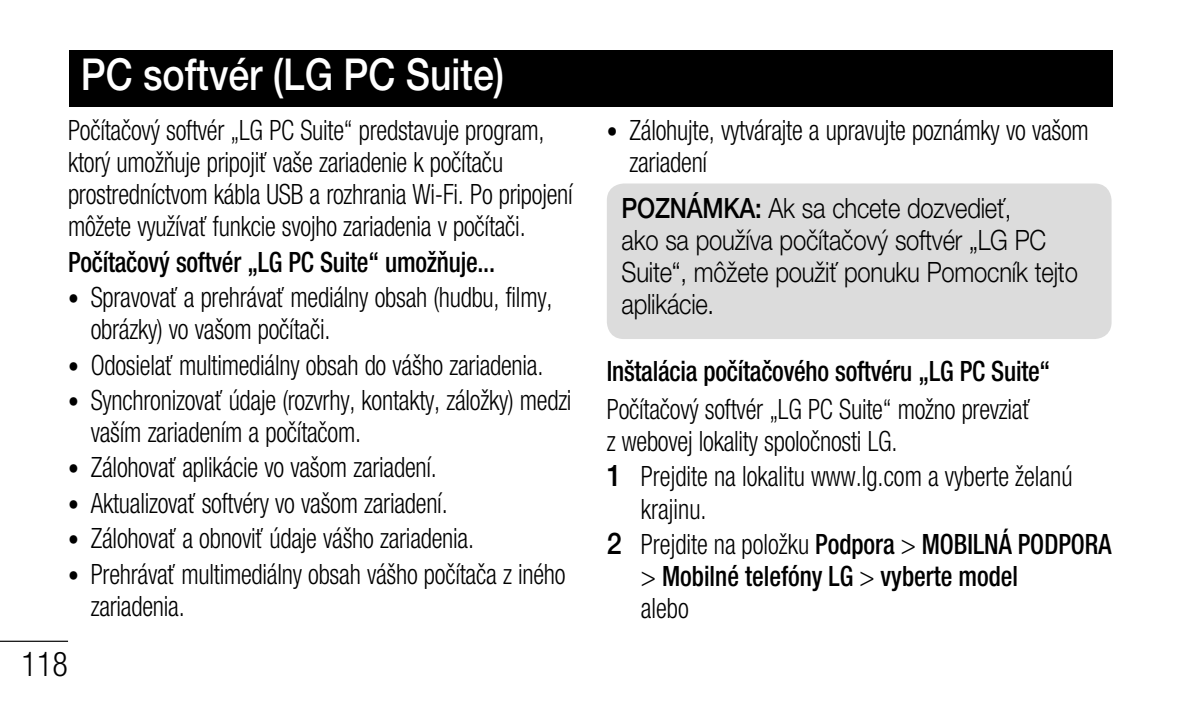
<style>
.page{position:relative;width:1191px;height:715px;background:#fff}
.page>*{position:absolute;margin:0;border:0;box-sizing:border-box;transform-origin:0 0}
.t1{font:500 44px "Helvetica Neue LT Pro";color:#fff;scale:.85 1}
.t2{font:300 condensed 34px "Helvetica Neue LT Pro";color:#000;scale:.95 1}
.t3{font:300 condensed 28px/32px "Helvetica Neue LT Pro";letter-spacing:-.01em;color:#000;scale:.9 1}
.t4{font:500 condensed 28px/32px "Helvetica Neue LT Pro";letter-spacing:-.01em;color:#000;scale:.9 1}
.t5{font:300 28px/32px "Helvetica Neue LT Pro";letter-spacing:-.01em;color:#000;scale:.85 1}
.s1{font-size:24px}
.s2{font-weight:500}
.s3{font-weight:500;font-stretch:normal;font-size:30px}
.s4{font-stretch:normal;font-size:30px}
.s5{font-weight:300}
</style>
<div class="page">
<hr style="left:0;top:640px;width:68px;height:1px;background:#000">
<div style="left:607px;top:183px;width:504px;height:156px;background:#dcdcdc;border-radius:17px"></div>
<div style="left:69px;top:50px;width:1044px;height:56px;background:#000"></div>
<h1 class="t1" style="left:81px;top:58px;width:499px">PC softvér (LG PC Suite)</h1>
<p class="t3" style="left:68px;top:117px;width:562px">Počítačový softvér „LG PC Suite“ predstavuje program, ktorý umožňuje pripojiť vaše zariadenie k počítaču prostredníctvom kábla USB a rozhrania Wi-Fi. Po pripojení môžete využívať funkcie svojho zariadenia v počítači.</p>
<p class="t4" style="left:68px;top:248px;width:476px">Počítačový softvér „LG PC Suite“ umožňuje...</p>
<p class="t3" style="left:91px;top:284px;width:514px;text-indent:-23px"><span class="s1">•</span> Spravovať a prehrávať mediálny obsah (hudbu, filmy, obrázky) vo vašom počítači.</p>
<p class="t3" style="left:68px;top:351px;width:530px"><span class="s1">•</span> Odosielať multimediálny obsah do vášho zariadenia.</p>
<p class="t3" style="left:91px;top:386px;width:536px;text-indent:-23px"><span class="s1">•</span> Synchronizovať údaje (rozvrhy, kontakty, záložky) medzi vaším zariadením a počítačom.</p>
<p class="t3" style="left:68px;top:454px;width:411px"><span class="s1">•</span> Zálohovať aplikácie vo vašom zariadení.</p>
<p class="t3" style="left:68px;top:489px;width:423px"><span class="s1">•</span> Aktualizovať softvéry vo vašom zariadení.</p>
<p class="t3" style="left:68px;top:525px;width:453px"><span class="s1">•</span> Zálohovať a obnoviť údaje vášho zariadenia.</p>
<p class="t3" style="left:91px;top:560px;width:529px;text-indent:-23px"><span class="s1">•</span> Prehrávať multimediálny obsah vášho počítača z iného zariadenia.</p>
<p class="t2" style="left:22px;top:651px;width:50px">118</p>
<p class="t3" style="left:629px;top:117px;width:512px;text-indent:-23px"><span class="s1">•</span> Zálohujte, vytvárajte a upravujte poznámky vo vašom zariadení</p>
<p class="t5" style="left:621px;top:195px;width:538px"><span class="s2">POZNÁMKA:</span> Ak sa chcete dozvedieť,<br>ako sa používa počítačový softvér „LG PC<br>Suite“, môžete použiť ponuku Pomocník tejto aplikácie.</p>
<p class="t4" style="left:607px;top:358px;width:494px">Inštalácia počítačového softvéru „LG PC Suite“</p>
<p class="t3" style="left:607px;top:395px;width:472px">Počítačový softvér „LG PC Suite“ možno prevziať z webovej lokality spoločnosti LG.</p>
<p class="t3" style="left:641px;top:463px;width:481px;text-indent:-34px"><span class="s3">1</span> Prejdite na lokalitu www.lg.com a vyberte želanú krajinu.</p>
<p class="t4" style="left:641px;top:530px;width:524px;text-indent:-34px"><span class="s4">2</span> <span class="s5">Prejdite na položku</span> Podpora <span class="s5">&gt;</span> MOBILNÁ PODPORA <span class="s5">&gt;</span> Mobilné telefóny LG <span class="s5">&gt;</span> vyberte model<br><span class="s5">alebo</span></p>
</div>
